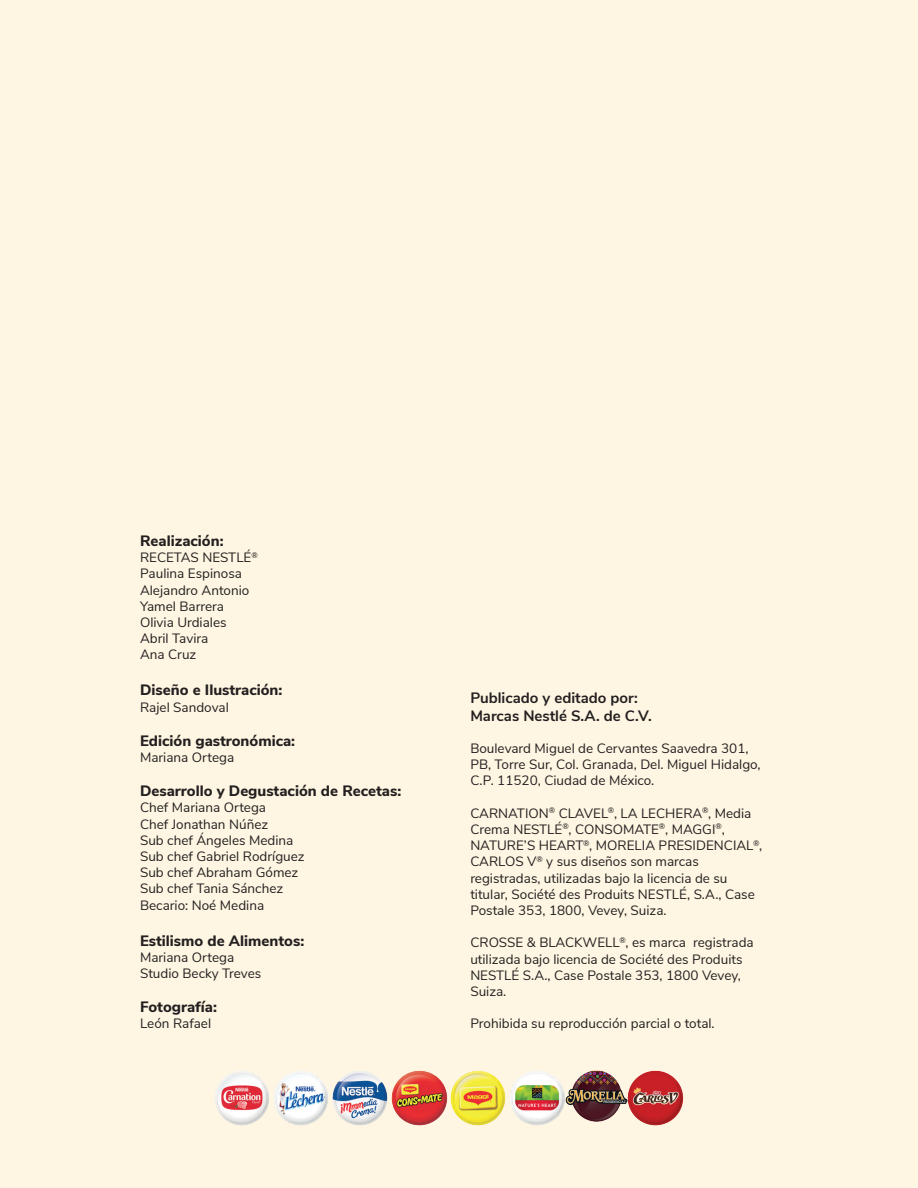
<style>
.page{position:relative;width:918px;height:1188px;background:#fff}
.page>*{position:absolute;margin:0;border:0;box-sizing:border-box;transform-origin:0 0}
.t1{font:800 15px "Nunito Sans";color:#231f20}
.t2{font:700 15px/18px "Nunito Sans";color:#231f20}
.t3{font:13.5px/16.2px "Nunito Sans";color:#231f20}
</style>
<div class="page">
<img style="left:211px;top:1067px;width:59px;height:63px">
<img style="left:451px;top:1067px;width:55px;height:63px">
<img style="left:333px;top:1067px;width:55px;height:63px">
<img style="left:569px;top:1067px;width:56px;height:58px">
<img style="left:270px;top:1067px;width:63px;height:63px">
<img style="left:506px;top:1067px;width:63px;height:63px">
<img style="left:388px;top:1067px;width:63px;height:63px">
<img style="left:625px;top:1067px;width:62px;height:63px">
<p class="t1" style="left:140px;top:530px;width:85px">Realización:</p>
<p class="t3" style="left:140px;top:549px;width:119px">RECETAS NESTLÉ<sup>®<br></sup>Paulina Espinosa<br>Alejandro Antonio<br>Yamel Barrera<br>Olivia Urdiales<br>Abril Tavira<br>Ana Cruz</p>
<p class="t1" style="left:140px;top:679px;width:144px">Diseño e Ilustración:</p>
<p class="t3" style="left:140px;top:698px;width:90px">Rajel Sandoval</p>
<p class="t1" style="left:140px;top:730px;width:157px">Edición gastronómica:</p>
<p class="t3" style="left:140px;top:748px;width:96px">Mariana Ortega</p>
<p class="t1" style="left:140px;top:780px;width:263px">Desarrollo y Degustación de Recetas:</p>
<p class="t3" style="left:140px;top:799px;width:166px">Chef Mariana Ortega<br>Chef Jonathan Núñez<br>Sub chef Ángeles Medina<br>Sub chef Gabriel Rodríguez<br>Sub chef Abraham Gómez<br>Sub chef Tania Sánchez<br>Becario: Noé Medina</p>
<p class="t1" style="left:140px;top:929px;width:166px">Estilismo de Alimentos:</p>
<p class="t3" style="left:140px;top:948px;width:123px">Mariana Ortega<br>Studio Becky Treves</p>
<p class="t1" style="left:140px;top:996px;width:78px">Fotografía:</p>
<p class="t3" style="left:140px;top:1015px;width:73px">León Rafael</p>
<p class="t2" style="left:470px;top:688px;width:183px">Publicado y editado por:<br>Marcas Nestlé S.A. de C.V.</p>
<p class="t3" style="left:470px;top:739px;width:292px">Boulevard Miguel de Cervantes Saavedra 301,<br>PB, Torre Sur, Col. Granada, Del. Miguel Hidalgo,<br>C.P. 11520, Ciudad de México.</p>
<p class="t3" style="left:470px;top:804px;width:294px">CARNATION<sup>®</sup> CLAVEL<sup>®</sup>, LA LECHERA<sup>®</sup>, Media Crema NESTLÉ<sup>®</sup>, CONSOMATE<sup>®</sup>, MAGGI<sup>®</sup>, NATURE’S HEART<sup>®</sup>, MORELIA PRESIDENCIAL<sup>®</sup>, CARLOS V<sup>®</sup> y sus diseños son marcas registradas, utilizadas bajo la licencia de su titular, Société des Produits NESTLÉ, S.A., Case Postale 353, 1800, Vevey, Suiza.</p>
<p class="t3" style="left:470px;top:934px;width:285px">CROSSE &amp; BLACKWELL<sup>®</sup>, es marca registrada utilizada bajo licencia de Société des Produits NESTLÉ S.A., Case Postale 353, 1800 Vevey, Suiza.</p>
<p class="t3" style="left:470px;top:1015px;width:246px">Prohibida su reproducción parcial o total.</p>
</div>
